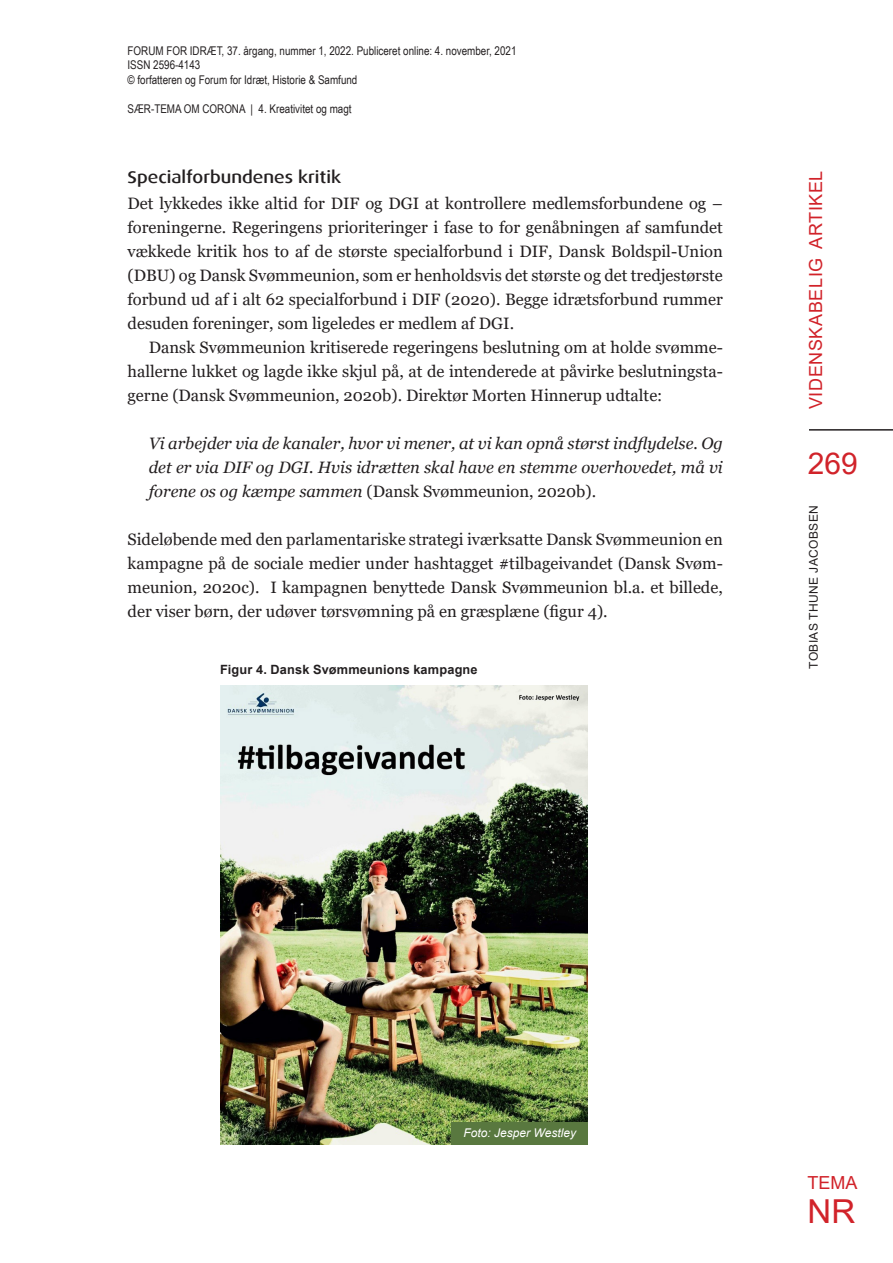
<style>
.page{position:relative;width:893px;height:1263px;background:#fff}
.page>*{position:absolute;margin:0;border:0;box-sizing:border-box;transform-origin:0 0}
.t1{font:33px "Arial";color:#d1232a}
.t2{font:30px "Arial";color:#d1232a}
.t3{font:18px "Arial";letter-spacing:.035em;color:#d1232a}
._2_Underoverskrift{font:500 17.25px "Dax Wide";color:#231f20}
.Første_afsnit{font:16.5px/24px "Georgia";color:#231f20;text-align:justify}
.Brødtekst{font:16.5px/24px "Georgia";color:#231f20;text-align:justify}
.Citat{font:italic 16.5px/24px "Georgia";color:#231f20;text-align:justify}
.Tabeloverskrift{font:700 12.75px "Arial";letter-spacing:.015em;color:#231f20}
.t4{font:12px/14.4px "Arial Narrow";color:#231f20}
.t5{font:12px "Arial";letter-spacing:.035em;color:#231f20}
.Fotograf_oplysninger{font:italic 12px "Arial";color:#fff}
.s1{font-style:normal}
</style>
<div class="page">
<hr style="left:809px;top:429px;width:84px;height:2px;background:#231f20">
<img style="left:220px;top:685px;width:368px;height:459px">
<div style="left:452px;top:1122px;width:136px;height:22px;background:#59783f"></div>
<p class="t4" style="left:128px;top:43px;width:390px">FORUM FOR IDRÆT, 37. årgang, nummer 1, 2022. Publiceret online: 4. november, 2021<br>ISSN 2596-4143<br>© forfatteren og Forum for Idræt, Historie &amp; Samfund</p>
<p class="t4" style="left:128px;top:101px;width:226px">SÆR-TEMA OM CORONA | 4. Kreativitet og magt</p>
<p class="_2_Underoverskrift" style="left:128px;top:168px;width:215px">Specialforbundenes kritik</p>
<p class="Første_afsnit" style="left:128px;top:191px;width:597px">Det lykkedes ikke altid for DIF og DGI at kontrollere medlemsforbundene og – foreningerne. Regeringens prioriteringer i fase to for genåbningen af samfundet vækkede kritik hos to af de største specialforbund i DIF, Dansk Boldspil-Union (DBU) og Dansk Svømmeunion, som er henholdsvis det største og det tredjestørste forbund ud af i alt 62 specialforbund i DIF (2020). Begge idrætsforbund rummer desuden foreninger, som ligeledes er medlem af DGI.</p>
<p class="Brødtekst" style="left:128px;top:335px;width:597px;text-indent:21px">Dansk Svømmeunion kritiserede regeringens beslutning om at holde svømme&shy;hallerne lukket og lagde ikke skjul på, at de intenderede at påvirke beslutningsta&shy;gerne (Dansk Svømmeunion, 2020b). Direktør Morten Hinnerup udtalte:</p>
<p class="Citat" style="left:149px;top:431px;width:576px">Vi arbejder via de kanaler, hvor vi mener, at vi kan opnå størst indflydelse. Og det er via DIF og DGI. Hvis idrætten skal have en stemme overhovedet, må vi forene os og kæmpe sammen <span class="s1">(Dansk Svømmeunion, 2020b).</span></p>
<p class="Første_afsnit" style="left:128px;top:527px;width:597px">Sideløbende med den parlamentariske strategi iværksatte Dansk Svømmeunion en kampagne på de sociale medier under hashtagget #tilbageivandet (Dansk Svøm&shy;meunion, 2020c). I kampagnen benyttede Dansk Svømmeunion bl.a. et billede, der viser børn, der udøver tørsvømning på en græsplæne (figur 4).</p>
<p class="Tabeloverskrift" style="left:220px;top:661px;width:259px">Figur 4. Dansk Svømmeunions kampagne</p>
<p class="t3" style="left:803px;top:409px;width:240px;rotate:-90deg">VIDENSKABELIG ARTIKEL</p>
<h2 class="t2" style="left:808px;top:443px;width:52px">269</h2>
<p class="t5" style="left:805px;top:669px;width:165px;rotate:-90deg">TOBIAS THUNE JACOBSEN</p>
<p class="Fotograf_oplysninger" style="left:464px;top:1125px;width:114px">Foto: Jesper Westley</p>
<p class="t3" style="left:807px;top:1170px;width:52px">TEMA</p>
<h1 class="t1" style="left:807px;top:1189px;width:49px">NR</h1>
</div>
